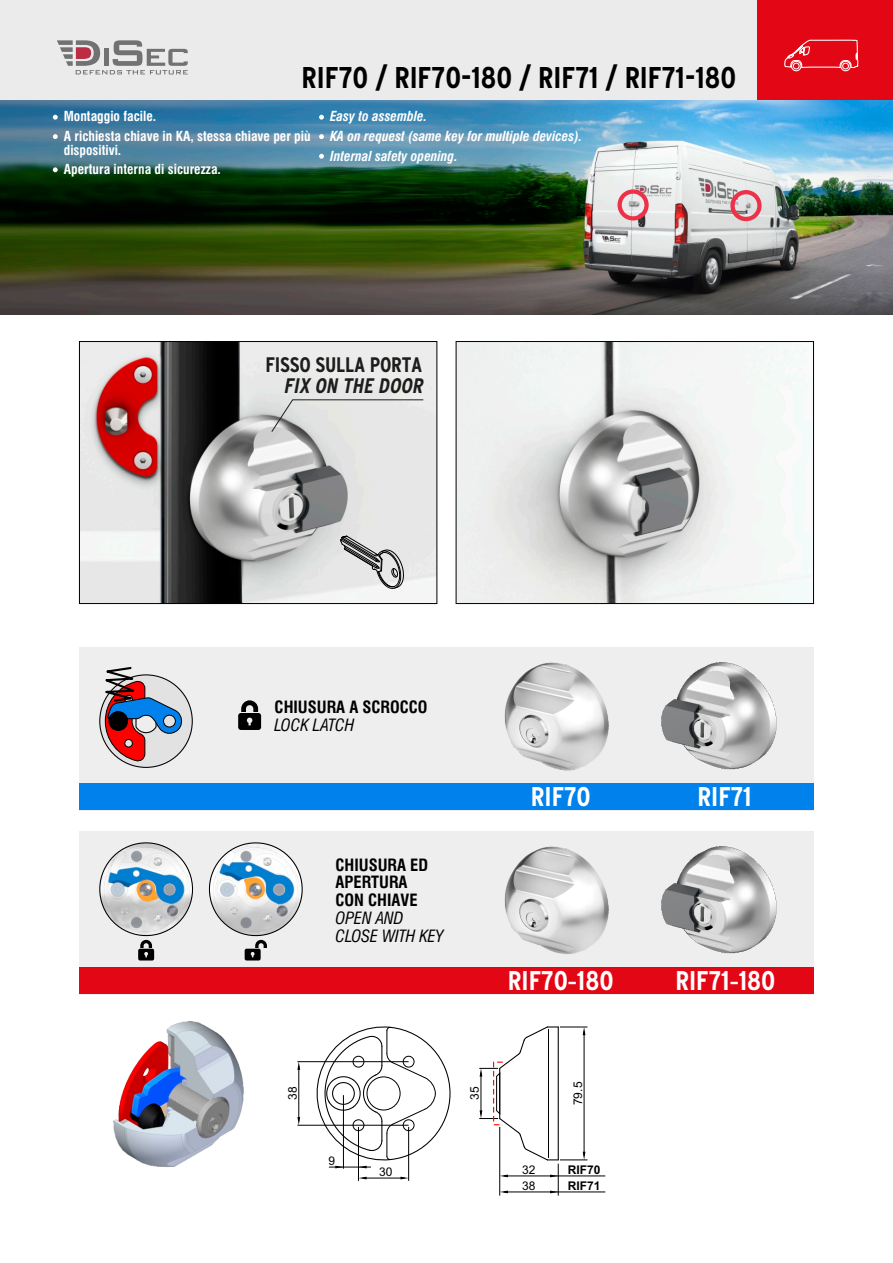
<style>
.page{position:relative;width:893px;height:1263px;background:#fff}
.page>*{position:absolute;margin:0;border:0;box-sizing:border-box;transform-origin:0 0}
.t1{font:700 condensed 30px "Interstate";color:#000}
.t2{font:700 condensed 27px "Interstate";color:#fff}
.t3{font:700 condensed 21px "Interstate";letter-spacing:-.01em;color:#1d1d1b}
.t4{font:italic 700 condensed 21px "Interstate";color:#1d1d1b}
.t5{font:700 condensed 16.5px/17.9px "Swiss 721 BT";color:#000}
.t6{font:italic condensed 16.5px/17.9px "Swiss 721 BT";color:#000}
.t7{font:700 condensed 13.5px/19.5px "Swiss 721 BT";color:#fff}
.t8{font:italic 700 condensed 13.5px/19.5px "Swiss 721 BT";color:#fff}
.t9{font:12px "Arial";color:#000}
.t10{font:700 12px "Arial";color:#000}
.s1{font-style:inherit}
.s2{font-family:"Arial";font-weight:400;font-stretch:normal}
</style>
<div class="page">
<div style="left:79px;top:831px;width:734px;height:163px;background:#eee"></div>
<div style="left:79px;top:647px;width:734px;height:163px;background:#eee"></div>
<img style="left:81px;top:343px;width:354px;height:259px">
<img style="left:458px;top:343px;width:354px;height:259px">
<img style="left:113px;top:1021px;width:131px;height:146px">
<img style="left:0;top:100px;width:893px;height:215px">
<div style="left:730px;top:190px;width:32px;height:31px;border:4px solid #ed3148;border-radius:50%"></div>
<div style="left:0;top:0;width:893px;height:100px;background:#ebebeb"></div>
<svg style="left:57px;top:40px;width:131px;height:34px"></svg>
<svg style="left:339px;top:535px;width:65px;height:54px;background:#bdbdbd"></svg>
<svg style="left:53px;top:115px;width:5px;height:5px"></svg>
<svg style="left:53px;top:134px;width:5px;height:5px"></svg>
<svg style="left:53px;top:167px;width:5px;height:5px"></svg>
<svg style="left:319px;top:115px;width:5px;height:5px"></svg>
<svg style="left:319px;top:134px;width:5px;height:5px"></svg>
<svg style="left:319px;top:154px;width:5px;height:5px"></svg>
<div style="left:617px;top:189px;width:32px;height:32px;border:4px solid #ed3148;border-radius:50%"></div>
<div style="left:757px;top:0;width:136px;height:100px;background:#e30614"></div>
<svg style="left:784px;top:39px;width:75px;height:33px"></svg>
<div style="left:79px;top:341px;width:358px;height:263px;border:1px solid #000"></div>
<div style="left:456px;top:341px;width:358px;height:263px;border:1px solid #000"></div>
<hr style="left:358px;top:1127px;width:1px;height:54px;background:#000">
<hr style="left:408px;top:1127px;width:1px;height:54px;background:#000">
<hr style="left:363px;top:1178px;width:41px;height:1px;background:#000">
<hr style="left:343px;top:1095px;width:1px;height:74px;background:#000">
<svg style="left:297px;top:1062px;width:3px;height:8px"></svg>
<svg style="left:297px;top:1117px;width:3px;height:8px"></svg>
<svg style="left:359px;top:1177px;width:8px;height:2px"></svg>
<svg style="left:400px;top:1177px;width:9px;height:2px"></svg>
<hr style="left:297px;top:1061px;width:112px;height:1px;background:#000">
<hr style="left:297px;top:1125px;width:112px;height:1px;background:#000">
<hr style="left:299px;top:1066px;width:1px;height:55px;background:#000">
<svg style="left:312px;top:1026px;width:139px;height:142px"></svg>
<div style="left:332px;top:1082px;width:23px;height:23px;border:1px solid #000;border-radius:50%"></div>
<div style="left:353px;top:1119px;width:11px;height:12px;border:1px solid #000;border-radius:50%"></div>
<div style="left:353px;top:1056px;width:11px;height:11px;border:1px solid #000;border-radius:50%"></div>
<hr style="left:499px;top:1127px;width:1px;height:68px;background:#000">
<hr style="left:504px;top:1176px;width:101px;height:1px;background:#000">
<hr style="left:504px;top:1192px;width:101px;height:1px;background:#000">
<svg style="left:500px;top:1174px;width:8px;height:3px"></svg>
<svg style="left:500px;top:1190px;width:8px;height:3px"></svg>
<svg style="left:550px;top:1174px;width:8px;height:3px"></svg>
<svg style="left:550px;top:1190px;width:8px;height:3px"></svg>
<svg style="left:479px;top:1026px;width:108px;height:135px"></svg>
<hr style="left:558px;top:1164px;width:1px;height:31px;background:#000">
<svg style="left:238px;top:700px;width:23px;height:30px"></svg>
<svg style="left:99px;top:667px;width:94px;height:101px"></svg>
<img style="left:661px;top:662px;width:116px;height:108px">
<img style="left:661px;top:846px;width:116px;height:108px">
<img style="left:504px;top:662px;width:105px;height:109px">
<img style="left:504px;top:846px;width:105px;height:108px">
<div style="left:79px;top:783px;width:734px;height:27px;background:#0081ec"></div>
<div style="left:79px;top:967px;width:734px;height:27px;background:#e30614"></div>
<svg style="left:99px;top:842px;width:204px;height:118px"></svg>
<svg style="left:271px;top:399px;width:153px;height:34px;background:#d8d8d7"></svg>
<h1 class="t1" style="left:302px;top:61px;width:436px">RIF70 / RIF70<span class="s1">-</span>180 / RIF71 / RIF71<span class="s1">-</span>180</h1>
<p class="t7" style="left:64px;top:108px;width:248px">Montaggio facile.<br>A richiesta chiave in KA, stessa chiave per più</p>
<p class="t7" style="left:64px;top:141px;width:159px">dispositivi.<br>Apertura interna di sicurezza.</p>
<p class="t8" style="left:330px;top:108px;width:254px">Easy to assemble.<br>KA on request (same key for multiple devices).<br>Internal safety opening.</p>
<h3 class="t3" style="left:265px;top:353px;width:159px">FISSO SULLA PORTA</h3>
<h3 class="t4" style="left:283px;top:374px;width:145px">FIX ON THE DOOR</h3>
<p class="t5" style="left:275px;top:699px;width:154px">CHIUSURA A SCROCCO</p>
<p class="t6" style="left:275px;top:717px;width:81px">LOCK LATCH</p>
<p class="t5" style="left:336px;top:857px;width:94px">CHIUSURA ED<br>APERTURA<br>CON CHIAVE</p>
<p class="t6" style="left:336px;top:911px;width:109px">OPEN AND<br>CLOSE WITH KEY</p>
<h2 class="t2" style="left:531px;top:781px;width:62px">RIF70</h2>
<h2 class="t2" style="left:697px;top:781px;width:56px">RIF71</h2>
<h2 class="t2" style="left:508px;top:965px;width:107px">RIF70<span class="s2">-</span>180</h2>
<h2 class="t2" style="left:675px;top:965px;width:102px">RIF71<span class="s2">-</span>180</h2>
<p class="t9" style="left:288px;top:1100px;width:15px;rotate:-90deg">38</p>
<p class="t9" style="left:573px;top:1105px;width:25px;rotate:-90deg">79.5</p>
<p class="t9" style="left:470px;top:1100px;width:15px;rotate:-90deg">35</p>
<p class="t9" style="left:328px;top:1156px;width:8px">9</p>
<p class="t9" style="left:379px;top:1167px;width:15px">30</p>
<p class="t9" style="left:522px;top:1165px;width:15px">32</p>
<p class="t10" style="left:568px;top:1165px;width:34px">RIF70</p>
<p class="t9" style="left:522px;top:1181px;width:15px">38</p>
<p class="t10" style="left:568px;top:1181px;width:34px">RIF71</p>
</div>
